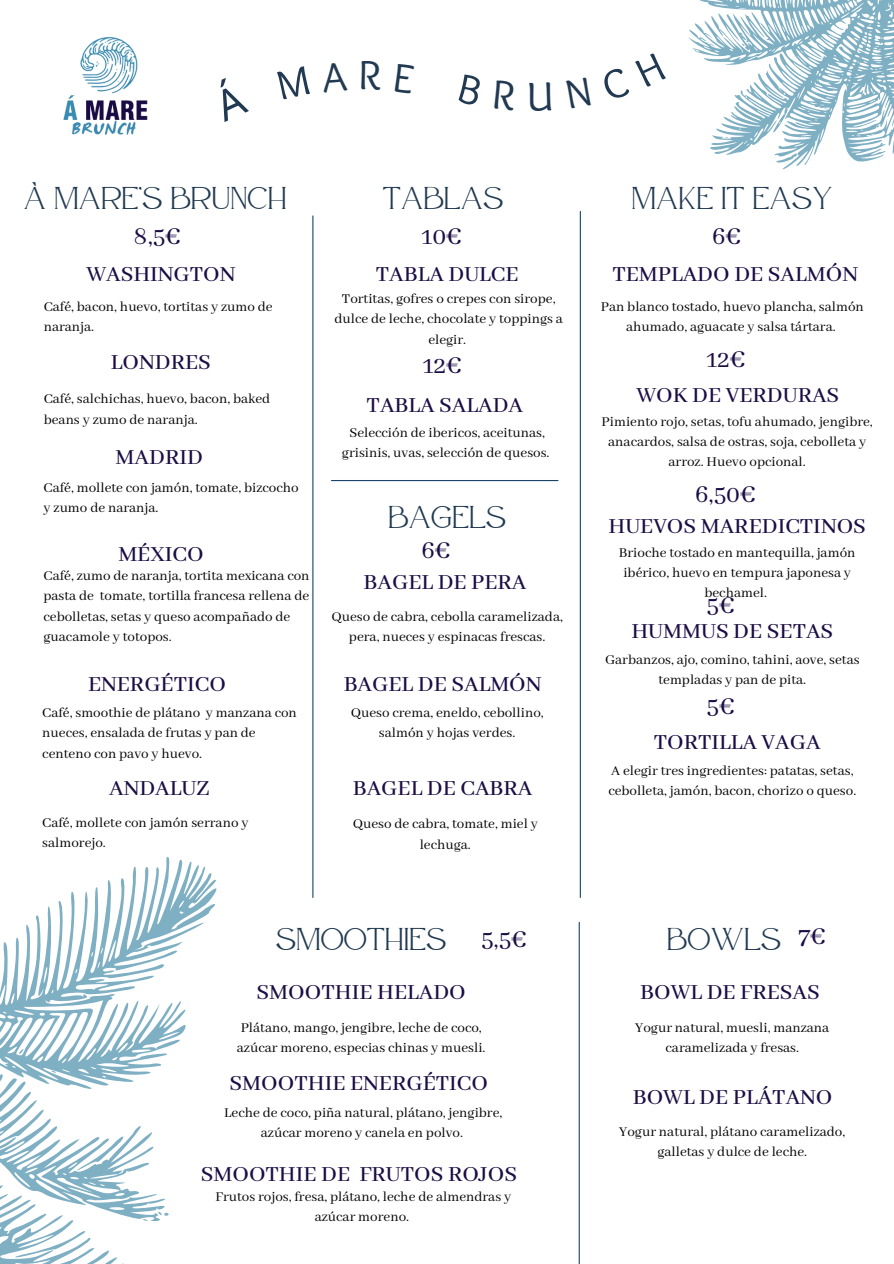
<style>
.page{position:relative;width:894px;height:1264px;background:#fff}
.page>*{position:absolute;margin:0;border:0;box-sizing:border-box;transform-origin:0 0}
.t1{font:31.5px "Atteron";color:#213a51}
.t2{font:27px "Abhaya Libre";color:#1c0d45}
.t3{font:500 24px "Abhaya Libre";color:#1c0d45}
.t4{font:15px/20.2px "Abhaya Libre";color:#000;text-align:center}
</style>
<div class="page">
<hr style="left:312px;top:216px;width:1px;height:681px;background:#19456b">
<svg style="left:0;top:857px;width:217px;height:406px"></svg>
<hr style="left:331px;top:480px;width:227px;height:1px;background:#19456b">
<hr style="left:579px;top:211px;width:1px;height:686px;background:#19456b">
<img style="left:63px;top:37px;width:85px;height:98px">
<hr style="left:578px;top:922px;width:1px;height:341px;background:#19456b">
<svg style="left:688px;top:0;width:205px;height:170px"></svg>
<p class="t1" style="left:24px;top:179px;width:265px">À MARE’S BRUNCH</p>
<p class="t2" style="left:133px;top:221px;width:49px">8,5€</p>
<p class="t3" style="left:86px;top:261px;width:151px">WASHINGTON</p>
<p class="t4" style="left:44px;top:297px;width:230px;text-align:left">Café, bacon, huevo, tortitas y zumo de naranja.</p>
<p class="t3" style="left:111px;top:349px;width:101px">LONDRES</p>
<p class="t4" style="left:44px;top:389px;width:228px;text-align:left">Café, salchichas, huevo, bacon, baked beans y zumo de naranja.</p>
<p class="t3" style="left:115px;top:443px;width:89px">MADRID</p>
<p class="t4" style="left:43px;top:478px;width:257px;text-align:left">Café, mollete con jamón, tomate, bizcocho y zumo de naranja.</p>
<p class="t3" style="left:118px;top:540px;width:87px">MÉXICO</p>
<p class="t4" style="left:43px;top:566px;width:267px;text-align:left">Café, zumo de naranja, tortita mexicana con pasta de tomate, tortilla francesa rellena de cebolletas, setas y queso acompañado de guacamole y totopos.</p>
<p class="t3" style="left:88px;top:670px;width:139px">ENERGÉTICO</p>
<p class="t4" style="left:42px;top:703px;width:256px;text-align:left">Café, smoothie de plátano y manzana con nueces, ensalada de frutas y pan de centeno con pavo y huevo.</p>
<p class="t3" style="left:109px;top:774px;width:102px">ANDALUZ</p>
<p class="t4" style="left:42px;top:813px;width:208px;text-align:left">Café, mollete con jamón serrano y salmorejo.</p>
<p class="t1" style="left:382px;top:179px;width:122px">TABLAS</p>
<p class="t1" style="left:631px;top:179px;width:203px">MAKE IT EASY</p>
<p class="t2" style="left:421px;top:221px;width:42px">10€</p>
<p class="t2" style="left:711px;top:221px;width:31px">6€</p>
<p class="t3" style="left:376px;top:261px;width:144px">TABLA DULCE</p>
<p class="t4" style="left:334px;top:289px;width:230px">Tortitas, gofres o crepes con sirope, dulce de leche, chocolate y toppings a elegir.</p>
<p class="t2" style="left:423px;top:350px;width:41px">12€</p>
<p class="t3" style="left:366px;top:391px;width:158px">TABLA SALADA</p>
<p class="t4" style="left:342px;top:423px;width:209px">Selección de ibericos, aceitunas, grisinis, uvas, selección de quesos.</p>
<p class="t1" style="left:388px;top:498px;width:120px">BAGELS</p>
<p class="t2" style="left:421px;top:535px;width:31px">6€</p>
<p class="t3" style="left:363px;top:568px;width:164px">BAGEL DE PERA</p>
<p class="t4" style="left:331px;top:606px;width:233px">Queso de cabra, cebolla caramelizada, pera, nueces y espinacas frescas.</p>
<p class="t3" style="left:343px;top:670px;width:199px">BAGEL DE SALMÓN</p>
<p class="t4" style="left:350px;top:703px;width:194px">Queso crema, eneldo, cebollino, salmón y hojas verdes.</p>
<p class="t3" style="left:352px;top:774px;width:181px">BAGEL DE CABRA</p>
<p class="t4" style="left:352px;top:814px;width:187px">Queso de cabra, tomate, miel y lechuga.</p>
<p class="t3" style="left:612px;top:261px;width:247px">TEMPLADO DE SALMÓN</p>
<p class="t4" style="left:600px;top:297px;width:264px">Pan blanco tostado, huevo plancha, salmón ahumado, aguacate y salsa tártara.</p>
<p class="t2" style="left:706px;top:344px;width:41px">12€</p>
<p class="t3" style="left:636px;top:382px;width:204px">WOK DE VERDURAS</p>
<p class="t4" style="left:601px;top:412px;width:273px">Pimiento rojo, setas, tofu ahumado, jengibre, anacardos, salsa de ostras, soja, cebolleta y arroz. Huevo opcional.</p>
<p class="t2" style="left:695px;top:479px;width:62px">6,50€</p>
<p class="t3" style="left:608px;top:512px;width:259px">HUEVOS MAREDICTINOS</p>
<p class="t4" style="left:618px;top:543px;width:238px">Brioche tostado en mantequilla, jamón ibérico, huevo en tempura japonesa y bechamel.</p>
<p class="t2" style="left:706px;top:590px;width:30px">5€</p>
<p class="t3" style="left:631px;top:618px;width:203px">HUMMUS DE SETAS</p>
<p class="t4" style="left:605px;top:650px;width:256px">Garbanzos, ajo, comino, tahini, aove, setas templadas y pan de pita.</p>
<p class="t2" style="left:706px;top:691px;width:30px">5€</p>
<p class="t3" style="left:653px;top:728px;width:168px">TORTILLA VAGA</p>
<p class="t4" style="left:608px;top:761px;width:249px;text-align:left">A elegir tres ingredientes: patatas, setas, cebolleta, jamón, bacon, chorizo o queso.</p>
<p class="t1" style="left:276px;top:920px;width:172px">SMOOTHIES</p>
<p class="t1" style="left:666px;top:920px;width:116px">BOWLS</p>
<p class="t3" style="left:640px;top:978px;width:181px">BOWL DE FRESAS</p>
<p class="t2" style="left:481px;top:924px;width:48px">5,5€</p>
<p class="t2" style="left:798px;top:921px;width:29px">7€</p>
<p class="t3" style="left:256px;top:978px;width:210px">SMOOTHIE HELADO</p>
<p class="t4" style="left:237px;top:1018px;width:250px;text-align:left">Plátano, mango, jengibre, leche de coco, azúcar moreno, especias chinas y muesli.</p>
<p class="t3" style="left:229px;top:1069px;width:260px">SMOOTHIE ENERGÉTICO</p>
<p class="t4" style="left:224px;top:1102px;width:279px">Leche de coco, piña natural, plátano, jengibre, azúcar moreno y canela en polvo.</p>
<p class="t3" style="left:201px;top:1161px;width:317px">SMOOTHIE DE FRUTOS ROJOS</p>
<p class="t4" style="left:215px;top:1187px;width:297px">Frutos rojos, fresa, plátano, leche de almendras y azúcar moreno.</p>
<p class="t4" style="left:635px;top:1018px;width:195px">Yogur natural, muesli, manzana caramelizada y fresas.</p>
<p class="t3" style="left:632px;top:1083px;width:201px">BOWL DE PLÁTANO</p>
<p class="t4" style="left:619px;top:1121px;width:227px">Yogur natural, plátano caramelizado, galletas y dulce de leche.</p>
</div>
